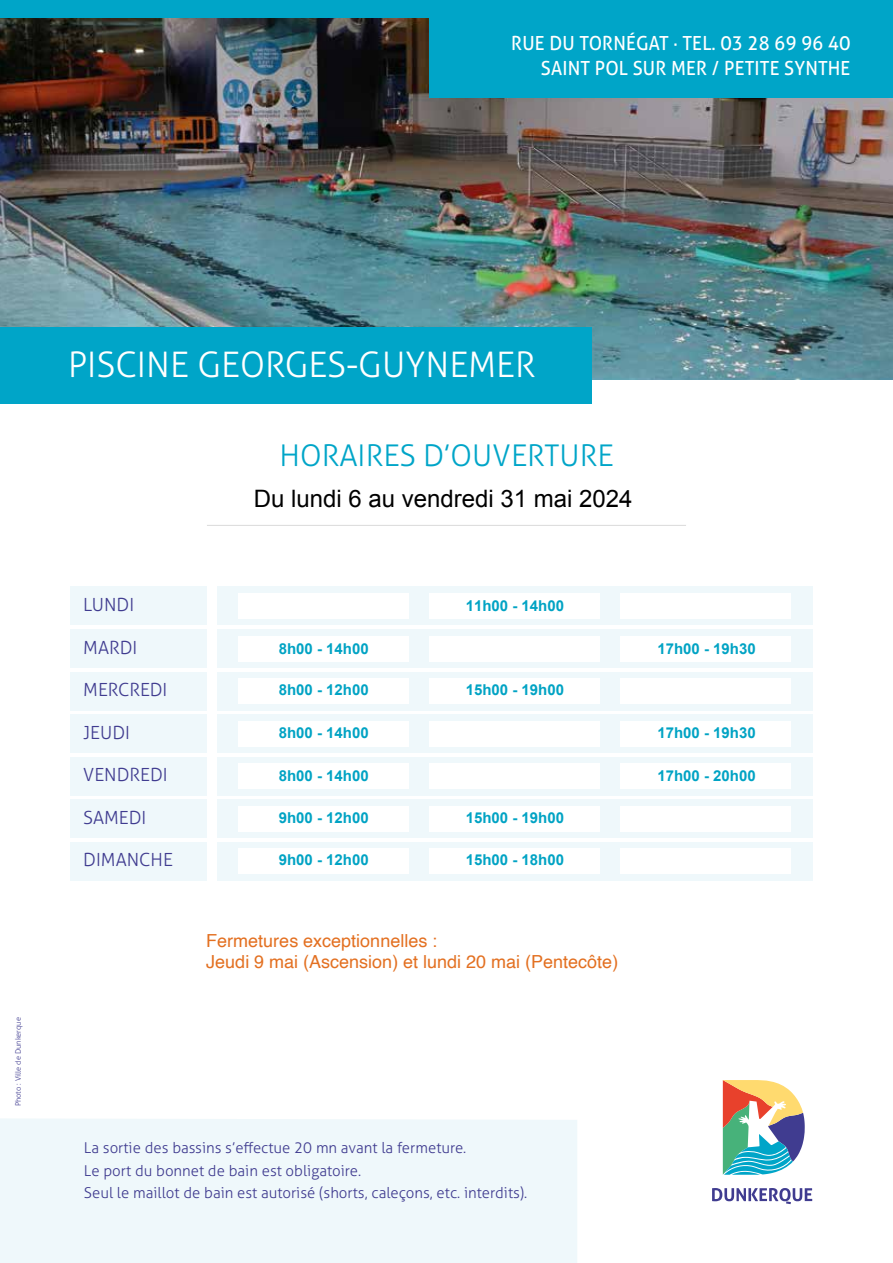
<style>
.page{position:relative;width:893px;height:1263px;background:#fff}
.page>*{position:absolute;margin:0;border:0;box-sizing:border-box;transform-origin:0 0}
.t1{font:300 35.25px "Aller";color:#fff}
.t2{font:300 30px "Aller";color:#00a5c8}
.t3{font:24px "Arial";color:#000}
.t4{font:19.5px/25.5px "Aller";letter-spacing:.01em;color:#fff;text-align:right;scale:.94 1}
.t5{font:300 18.15px "Aller";color:#403c90}
.t6{font:18px/20.9px "Helvetica";color:#e37021}
.t7{font:300 15px/22.5px "Aller";color:#403c90}
.t8{font:700 15px "Arial";color:#00a3c4}
.t9{font:300 7.5px "Aller";color:#403c90}
</style>
<div class="page">
<img style="left:0;top:17px;width:893px;height:362px">
<div style="left:71px;top:587px;width:136px;height:38px;background:#eff8fb"></div>
<div style="left:71px;top:629px;width:136px;height:39px;background:#eff8fb"></div>
<div style="left:71px;top:672px;width:136px;height:38px;background:#eff8fb"></div>
<div style="left:71px;top:714px;width:136px;height:39px;background:#eff8fb"></div>
<div style="left:71px;top:757px;width:136px;height:38px;background:#eff8fb"></div>
<div style="left:71px;top:799px;width:136px;height:39px;background:#eff8fb"></div>
<div style="left:71px;top:842px;width:136px;height:38px;background:#eff8fb"></div>
<div style="left:217px;top:587px;width:595px;height:38px;background:#eff8fb"></div>
<div style="left:217px;top:629px;width:595px;height:39px;background:#eff8fb"></div>
<div style="left:217px;top:672px;width:595px;height:38px;background:#eff8fb"></div>
<div style="left:217px;top:714px;width:595px;height:39px;background:#eff8fb"></div>
<div style="left:217px;top:757px;width:595px;height:38px;background:#eff8fb"></div>
<div style="left:217px;top:799px;width:595px;height:39px;background:#eff8fb"></div>
<div style="left:217px;top:842px;width:595px;height:38px;background:#eff8fb"></div>
<div style="left:429px;top:593px;width:171px;height:26px;background:#fff"></div>
<div style="left:429px;top:636px;width:171px;height:25px;background:#fff"></div>
<div style="left:429px;top:678px;width:171px;height:26px;background:#fff"></div>
<div style="left:429px;top:721px;width:171px;height:25px;background:#fff"></div>
<div style="left:429px;top:763px;width:171px;height:26px;background:#fff"></div>
<div style="left:429px;top:806px;width:171px;height:25px;background:#fff"></div>
<div style="left:429px;top:848px;width:171px;height:26px;background:#fff"></div>
<div style="left:621px;top:593px;width:170px;height:26px;background:#fff"></div>
<div style="left:621px;top:636px;width:170px;height:25px;background:#fff"></div>
<div style="left:621px;top:678px;width:170px;height:26px;background:#fff"></div>
<div style="left:621px;top:721px;width:170px;height:25px;background:#fff"></div>
<div style="left:621px;top:763px;width:170px;height:26px;background:#fff"></div>
<div style="left:621px;top:806px;width:170px;height:25px;background:#fff"></div>
<div style="left:621px;top:848px;width:170px;height:26px;background:#fff"></div>
<div style="left:238px;top:593px;width:170px;height:26px;background:#fff"></div>
<div style="left:238px;top:636px;width:170px;height:25px;background:#fff"></div>
<div style="left:238px;top:678px;width:170px;height:26px;background:#fff"></div>
<div style="left:238px;top:721px;width:170px;height:25px;background:#fff"></div>
<div style="left:238px;top:763px;width:170px;height:26px;background:#fff"></div>
<div style="left:238px;top:806px;width:170px;height:25px;background:#fff"></div>
<div style="left:238px;top:848px;width:170px;height:26px;background:#fff"></div>
<div style="left:0;top:327px;width:591px;height:77px;background:#00a5c8"></div>
<div style="left:0;top:0;width:893px;height:17px;background:#00a5c8"></div>
<div style="left:0;top:1119px;width:577px;height:144px;background:#eff8fb"></div>
<div style="left:429px;top:13px;width:464px;height:85px;background:#00a5c8"></div>
<svg style="left:723px;top:1080px;width:82px;height:95px"></svg>
<svg style="left:712px;top:1188px;width:100px;height:16px"></svg>
<hr style="left:207px;top:525px;width:479px;height:1px;background:#dadada">
<h3 class="t4" style="left:511px;top:30px;width:362px">RUE DU TORNÉGAT · TEL. 03 28 69 96 40<br>SAINT POL SUR MER / PETITE SYNTHE</h3>
<p class="t9" style="left:14px;top:1106px;width:91px;rotate:-90deg">Photo : Ville de Dunkerque</p>
<h1 class="t1" style="left:68px;top:342px;width:469px">PISCINE GEORGES-GUYNEMER</h1>
<h2 class="t2" style="left:279px;top:436px;width:336px">HORAIRES D’OUVERTURE</h2>
<h3 class="t3" style="left:254px;top:483px;width:380px">Du lundi 6 au vendredi 31 mai 2024</h3>
<p class="t5" style="left:83px;top:593px;width:52px">LUNDI</p>
<p class="t5" style="left:83px;top:636px;width:56px">MARDI</p>
<p class="t5" style="left:83px;top:678px;width:86px">MERCREDI</p>
<p class="t5" style="left:83px;top:721px;width:48px">JEUDI</p>
<p class="t5" style="left:83px;top:763px;width:86px">VENDREDI</p>
<p class="t5" style="left:83px;top:806px;width:65px">SAMEDI</p>
<p class="t5" style="left:83px;top:848px;width:91px">DIMANCHE</p>
<p class="t8" style="left:466px;top:595px;width:100px">11h00 - 14h00</p>
<p class="t8" style="left:279px;top:639px;width:92px">8h00 - 14h00</p>
<p class="t8" style="left:657px;top:639px;width:100px">17h00 - 19h30</p>
<p class="t8" style="left:279px;top:680px;width:92px">8h00 - 12h00</p>
<p class="t8" style="left:466px;top:680px;width:100px">15h00 - 19h00</p>
<p class="t8" style="left:279px;top:723px;width:92px">8h00 - 14h00</p>
<p class="t8" style="left:657px;top:723px;width:100px">17h00 - 19h30</p>
<p class="t8" style="left:279px;top:766px;width:92px">8h00 - 14h00</p>
<p class="t8" style="left:657px;top:766px;width:100px">17h00 - 20h00</p>
<p class="t8" style="left:279px;top:807px;width:92px">9h00 - 12h00</p>
<p class="t8" style="left:466px;top:807px;width:100px">15h00 - 19h00</p>
<p class="t8" style="left:279px;top:850px;width:92px">9h00 - 12h00</p>
<p class="t8" style="left:466px;top:850px;width:100px">15h00 - 18h00</p>
<p class="t6" style="left:206px;top:931px;width:413px">Fermetures exceptionnelles :<br>Jeudi 9 mai (Ascension) et lundi 20 mai (Pentecôte)</p>
<p class="t7" style="left:84px;top:1136px;width:445px">La sortie des bassins s’effectue 20 mn avant la fermeture.<br>Le port du bonnet de bain est obligatoire.<br>Seul le maillot de bain est autorisé (shorts, caleçons, etc. interdits).</p>
</div>
